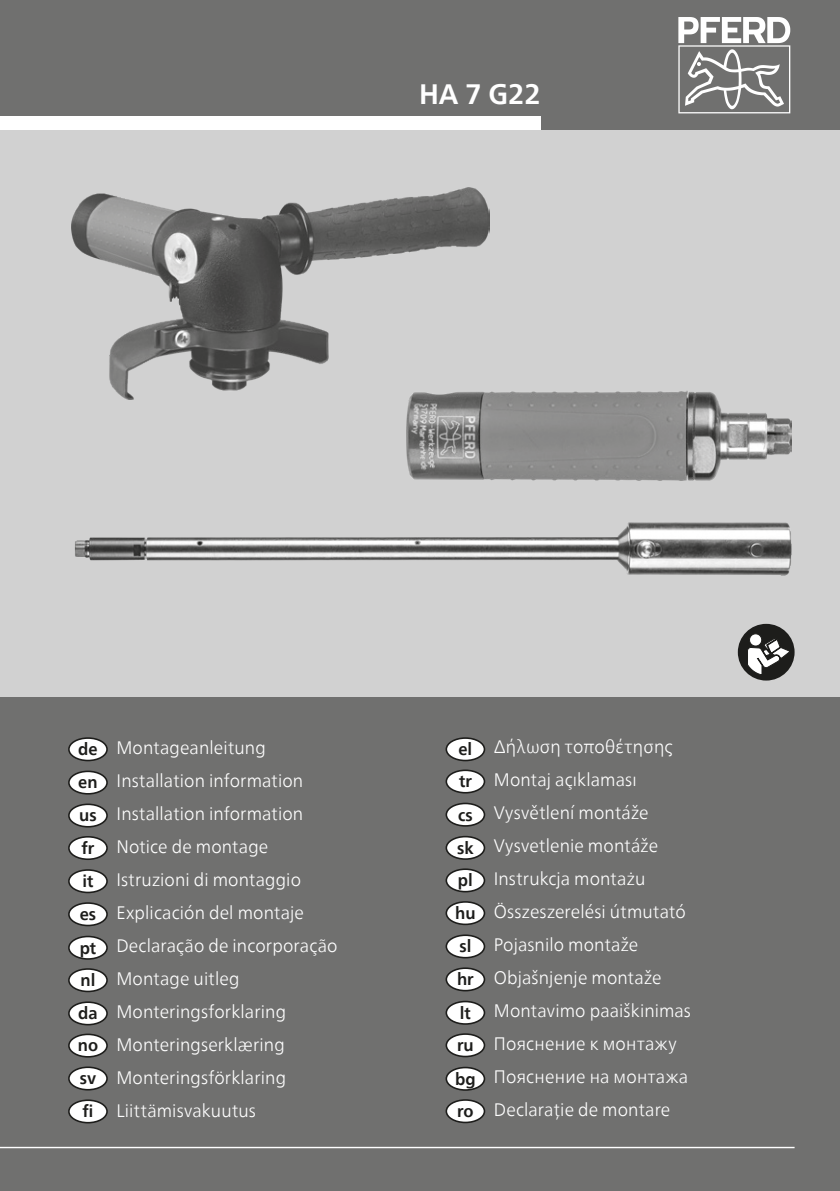
<style>
.page{position:relative;width:840px;height:1191px;background:#fff}
.page>*{position:absolute;margin:0;border:0;box-sizing:border-box;transform-origin:0 0}
.Titel_Typenbez{font:700 28px "Neue Frutiger World";color:#fff}
.t1{font:300 18px/33px "Neue Frutiger World";letter-spacing:.005em;color:#fff}
.t2{font:700 17px "Neue Frutiger World";color:#1d1d1b;scale:.96 1}
.s1{font-weight:700;font-size:17px;color:#1d1d1b}
</style>
<div class="page">
<div style="left:0;top:0;width:839px;height:130px;background:#70706f"></div>
<div style="left:0;top:116px;width:540px;height:14px;background:#fff"></div>
<svg style="left:678px;top:17px;width:111px;height:96px"></svg>
<div style="left:0;top:130px;width:839px;height:567px;background:#d1d1d1"></div>
<div style="left:0;top:697px;width:839px;height:494px;background:#70706f"></div>
<hr style="left:0;top:1146px;width:794px;height:2px;background:#fff">
<div style="left:737px;top:624px;width:57px;height:56px;background:#1d1d1b;border-radius:50%"></div>
<svg style="left:746px;top:633px;width:44px;height:42px"></svg>
<div style="left:69px;top:738px;width:38px;height:22px;background:#fff;border-radius:50%"></div>
<div style="left:68px;top:737px;width:40px;height:24px;border:2px solid #1d1d1b;border-radius:50%"></div>
<div style="left:69px;top:771px;width:38px;height:23px;background:#fff;border-radius:50%"></div>
<div style="left:68px;top:770px;width:40px;height:24px;border:2px solid #1d1d1b;border-radius:50%"></div>
<div style="left:69px;top:804px;width:38px;height:22px;background:#fff;border-radius:50%"></div>
<div style="left:68px;top:803px;width:40px;height:24px;border:2px solid #1d1d1b;border-radius:50%"></div>
<div style="left:69px;top:836px;width:38px;height:23px;background:#fff;border-radius:50%"></div>
<div style="left:68px;top:836px;width:40px;height:24px;border:2px solid #1d1d1b;border-radius:50%"></div>
<div style="left:69px;top:870px;width:38px;height:22px;background:#fff;border-radius:50%"></div>
<div style="left:68px;top:869px;width:40px;height:24px;border:2px solid #1d1d1b;border-radius:50%"></div>
<div style="left:69px;top:903px;width:38px;height:22px;background:#fff;border-radius:50%"></div>
<div style="left:68px;top:902px;width:40px;height:24px;border:2px solid #1d1d1b;border-radius:50%"></div>
<div style="left:69px;top:936px;width:38px;height:23px;background:#fff;border-radius:50%"></div>
<div style="left:68px;top:935px;width:40px;height:24px;border:2px solid #1d1d1b;border-radius:50%"></div>
<div style="left:69px;top:969px;width:38px;height:22px;background:#fff;border-radius:50%"></div>
<div style="left:68px;top:968px;width:40px;height:24px;border:2px solid #1d1d1b;border-radius:50%"></div>
<div style="left:69px;top:1002px;width:38px;height:22px;background:#fff;border-radius:50%"></div>
<div style="left:68px;top:1001px;width:40px;height:24px;border:2px solid #1d1d1b;border-radius:50%"></div>
<div style="left:69px;top:1034px;width:38px;height:22px;background:#fff;border-radius:50%"></div>
<div style="left:68px;top:1033px;width:40px;height:24px;border:2px solid #1d1d1b;border-radius:50%"></div>
<div style="left:69px;top:1067px;width:38px;height:22px;background:#fff;border-radius:50%"></div>
<div style="left:68px;top:1066px;width:40px;height:24px;border:2px solid #1d1d1b;border-radius:50%"></div>
<div style="left:69px;top:1100px;width:38px;height:22px;background:#fff;border-radius:50%"></div>
<div style="left:68px;top:1099px;width:40px;height:24px;border:2px solid #1d1d1b;border-radius:50%"></div>
<div style="left:446px;top:738px;width:38px;height:22px;background:#fff;border-radius:50%"></div>
<div style="left:445px;top:737px;width:40px;height:24px;border:2px solid #1d1d1b;border-radius:50%"></div>
<div style="left:446px;top:770px;width:38px;height:22px;background:#fff;border-radius:50%"></div>
<div style="left:445px;top:769px;width:40px;height:24px;border:2px solid #1d1d1b;border-radius:50%"></div>
<div style="left:446px;top:803px;width:38px;height:23px;background:#fff;border-radius:50%"></div>
<div style="left:445px;top:802px;width:40px;height:24px;border:2px solid #1d1d1b;border-radius:50%"></div>
<div style="left:446px;top:836px;width:38px;height:23px;background:#fff;border-radius:50%"></div>
<div style="left:445px;top:836px;width:40px;height:24px;border:2px solid #1d1d1b;border-radius:50%"></div>
<div style="left:446px;top:869px;width:38px;height:22px;background:#fff;border-radius:50%"></div>
<div style="left:445px;top:868px;width:40px;height:24px;border:2px solid #1d1d1b;border-radius:50%"></div>
<div style="left:446px;top:902px;width:38px;height:22px;background:#fff;border-radius:50%"></div>
<div style="left:445px;top:901px;width:40px;height:24px;border:2px solid #1d1d1b;border-radius:50%"></div>
<div style="left:446px;top:935px;width:38px;height:22px;background:#fff;border-radius:50%"></div>
<div style="left:445px;top:934px;width:40px;height:24px;border:2px solid #1d1d1b;border-radius:50%"></div>
<div style="left:446px;top:968px;width:38px;height:22px;background:#fff;border-radius:50%"></div>
<div style="left:445px;top:967px;width:40px;height:24px;border:2px solid #1d1d1b;border-radius:50%"></div>
<div style="left:446px;top:1001px;width:38px;height:23px;background:#fff;border-radius:50%"></div>
<div style="left:445px;top:1000px;width:40px;height:24px;border:2px solid #1d1d1b;border-radius:50%"></div>
<div style="left:446px;top:1034px;width:38px;height:22px;background:#fff;border-radius:50%"></div>
<div style="left:445px;top:1033px;width:40px;height:24px;border:2px solid #1d1d1b;border-radius:50%"></div>
<div style="left:446px;top:1067px;width:38px;height:23px;background:#fff;border-radius:50%"></div>
<div style="left:445px;top:1066px;width:40px;height:24px;border:2px solid #1d1d1b;border-radius:50%"></div>
<div style="left:446px;top:1100px;width:38px;height:22px;background:#fff;border-radius:50%"></div>
<div style="left:445px;top:1099px;width:40px;height:24px;border:2px solid #1d1d1b;border-radius:50%"></div>
<img style="left:72px;top:187px;width:417px;height:212px">
<img style="left:406px;top:390px;width:385px;height:90px">
<img style="left:75px;top:522px;width:717px;height:54px">
<p class="Titel_Typenbez" style="left:419px;top:69px;width:123px">HA 7 G22</p>
<p class="t1" style="left:78px;top:731px;width:226px"><span class="s1">de</span> Montageanleitung<br><span class="s1">en</span> Installation information <span class="s1">us</span> Installation information <span class="s1">fr</span> Notice de montage</p>
<p class="t2" style="left:82px;top:866px;width:13px">it</p>
<p class="t1" style="left:116px;top:863px;width:186px">Istruzioni di montaggio</p>
<p class="t1" style="left:80px;top:896px;width:225px"><span class="s1">es</span> Explicación del montaje</p>
<p class="t1" style="left:80px;top:929px;width:259px"><sub>pt</sub> Declaração de incorporação</p>
<p class="t1" style="left:80px;top:962px;width:160px"><span class="s1">nl</span> Montage uitleg</p>
<p class="t1" style="left:78px;top:995px;width:209px"><sub>da</sub> Monteringsforklaring</p>
<p class="t1" style="left:78px;top:1028px;width:208px"><span class="s1">no</span> Monteringserklæring</p>
<p class="t1" style="left:80px;top:1060px;width:208px"><span class="s1">sv</span> Monteringsförklaring</p>
<p class="t1" style="left:116px;top:1093px;width:141px">Liittämisvakuutus</p>
<p class="t1" style="left:455px;top:730px;width:232px"><sub>el</sub> Δήλωση τοποθέτησης <span class="s1">tr</span> Montaj açıklaması<br><span class="s1">cs</span> Vysvětlení montáže<br><sub>sk</sub> Vysvetlenie montáže<br><span class="s1">pl</span> Instrukcja montażu<br><span class="s1">hu</span> Összeszerelési útmutató <span class="s1">sl</span> Pojasnilo montaže<br><span class="s1">hr</span> Objašnjenje montaže</p>
<p class="t2" style="left:459px;top:997px;width:13px">lt</p>
<p class="t1" style="left:455px;top:994px;width:237px;text-indent:39px">Montavimo paaiškinimas <span class="s1">ru</span> Пояснение к монтажу <sub>bg</sub> Пояснение на монтажа <span class="s1">ro</span> Declarație de montare</p>
</div>
